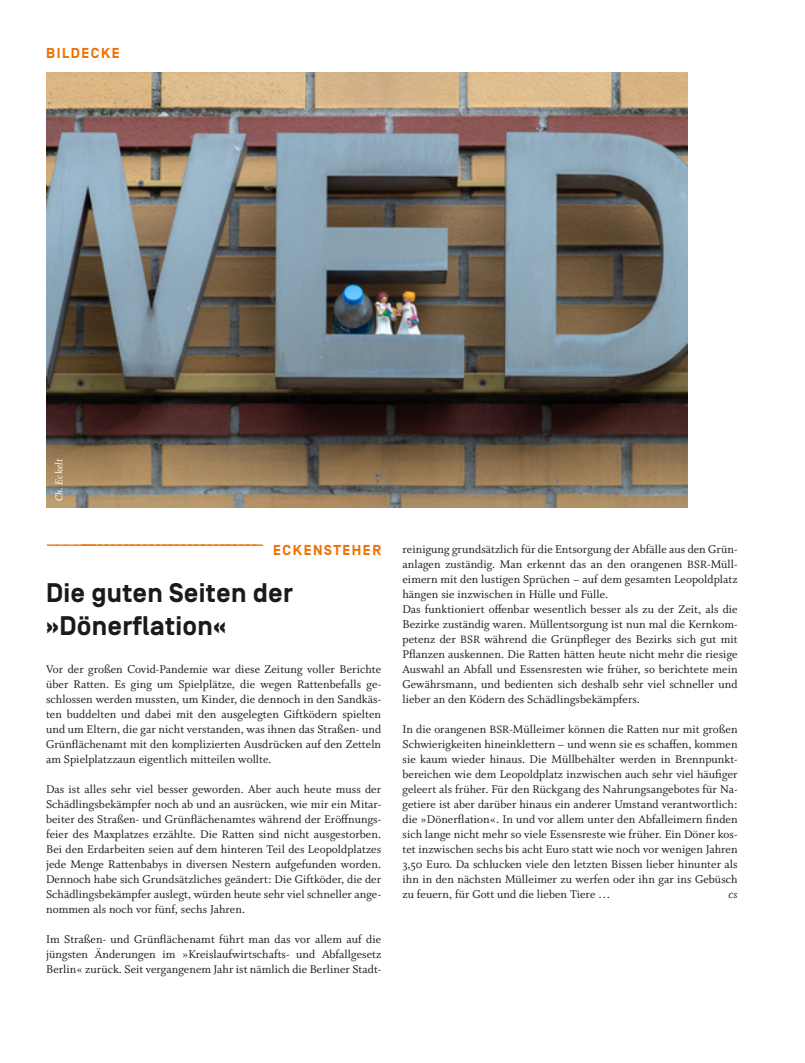
<style>
.page{position:relative;width:805px;height:1063px;background:#fff}
.page>*{position:absolute;margin:0;border:0;box-sizing:border-box;transform-origin:0 0}
.t1{font:700 26.88px/33.8px "Simplon Norm";letter-spacing:.01em;color:#1a1a18}
.t2{font:500 14.38px "Simplon Norm";color:#ee7100}
.t3{font:700 14.38px "Simplon Norm";letter-spacing:.11em;color:#ee7100}
.t4{font:12.5px/15px "Whitman";letter-spacing:.005em;color:#1a1a18;text-align:justify}
.t5{font:italic 12.5px "Whitman";color:#1a1a18}
.t6{font:italic 11.25px "Whitman";letter-spacing:.01em;color:#fff}
.s1{font-weight:700}
.s2{font-size:11.88px}
</style>
<div class="page">
<img style="left:47px;top:72px;width:640px;height:435px">
<p class="t3" style="left:46px;top:45px;width:75px">BILDECKE</p>
<p class="t6" style="left:53px;top:501px;width:44px;rotate:-90deg">Ch. Eckelt</p>
<p class="t2" style="left:46px;top:538px;width:336px">— — — ————————————————————————————— <span class="s1">E C K E N S T E H E R</span></p>
<h1 class="t1" style="left:46px;top:577px;width:248px">Die guten Seiten der »Dönerflation«</h1>
<p class="t4" style="left:46px;top:662px;width:336px">Vor der großen Covid-Pandemie war diese Zeitung voller Berichte über Ratten. Es ging um Spielplätze, die wegen Rattenbefalls ge&shy;schlossen werden mussten, um Kinder, die dennoch in den Sandkäs&shy;ten buddelten und dabei mit den ausgelegten Giftködern spielten und um Eltern, die gar nicht verstanden, was ihnen das Straßen- und Grünflächenamt mit den komplizierten Ausdrücken auf den Zetteln am Spielplatzzaun eigentlich mitteilen wollte.</p>
<p class="t4" style="left:46px;top:782px;width:336px">Das ist alles sehr viel besser geworden. Aber auch heute muss der Schädlingsbekämpfer noch ab und an ausrücken, wie mir ein Mitar&shy;beiter des Straßen- und Grünflächenamtes während der Eröffnungs&shy;feier des Maxplatzes erzählte. Die Ratten sind nicht ausgestorben.<br>Bei den Erdarbeiten seien auf dem hinteren Teil des Leopoldplatzes jede Menge Rattenbabys in diversen Nestern aufgefunden worden.<br>Dennoch habe sich Grundsätzliches geändert: Die Giftköder, die der Schädlingsbekämpfer auslegt, würden heute sehr viel schneller ange&shy;nommen als noch vor fünf, sechs Jahren.</p>
<p class="t4" style="left:46px;top:932px;width:336px">Im Straßen- und Grünflächenamt führt man das vor allem auf die jüngsten Änderungen im »Kreislaufwirtschafts- und Abfallgesetz Berlin« zurück. Seit vergangenem Jahr ist nämlich die Berliner Stadt-</p>
<p class="t4" style="left:402px;top:542px;width:336px;text-align:left">reinigung grundsätzlich für die Entsorgung der Abfälle aus den Grün&shy;anlagen zuständig. Man erkennt das an den orangenen <span class="s2">BSR</span>-Müll&shy;eimern mit den lustigen Sprüchen – auf dem gesamten Leopoldplatz hängen sie inzwischen in Hülle und Fülle.<br>Das funktioniert offenbar wesentlich besser als zu der Zeit, als die Bezirke zuständig waren. Müllentsorgung ist nun mal die Kernkom&shy;petenz der <span class="s2">BSR</span> während die Grünpfleger des Bezirks sich gut mit Pflanzen auskennen. Die Ratten hätten heute nicht mehr die riesige Auswahl an Abfall und Essensresten wie früher, so berichtete mein Gewährsmann, und bedienten sich deshalb sehr viel schneller und lieber an den Ködern des Schädlingsbekämpfers.</p>
<p class="t4" style="left:402px;top:722px;width:336px">In die orangenen <span class="s2">BSR</span>-Mülleimer können die Ratten nur mit großen Schwierigkeiten hineinklettern – und wenn sie es schaffen, kommen sie kaum wieder hinaus. Die Müllbehälter werden in Brennpunkt&shy;bereichen wie dem Leopoldplatz inzwischen auch sehr viel häufiger geleert als früher. Für den Rückgang des Nahrungsangebotes für Na&shy;getiere ist aber darüber hinaus ein anderer Umstand verantwortlich: die »Dönerflation«. In und vor allem unter den Abfalleimern finden sich lange nicht mehr so viele Essensreste wie früher. Ein Döner kos&shy;tet inzwischen sechs bis acht Euro statt wie noch vor wenigen Jahren 3,50 Euro. Da schlucken viele den letzten Bissen lieber hinunter als ihn in den nächsten Mülleimer zu werfen oder ihn gar ins Gebüsch zu feuern, für Gott und die lieben Tiere …</p>
<p class="t5" style="left:728px;top:887px;width:10px">cs</p>
</div>
